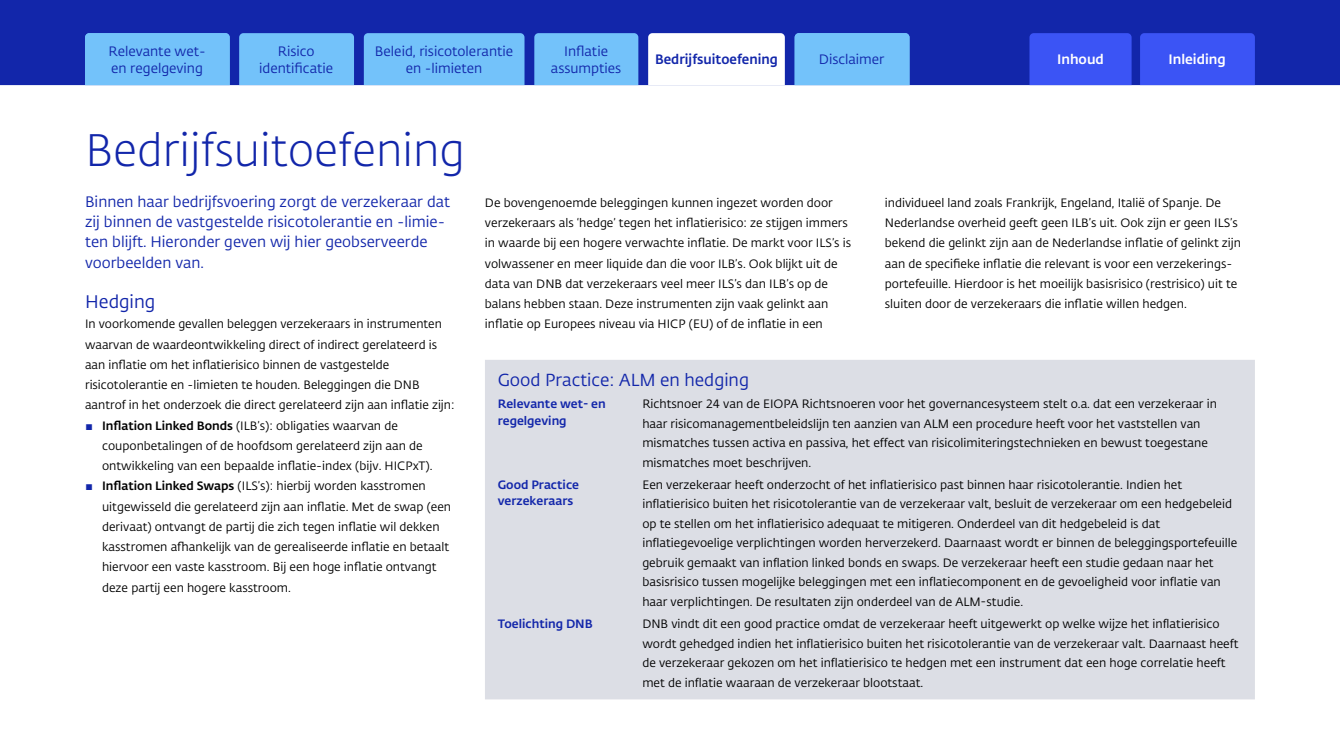
<style>
.page{position:relative;width:1340px;height:754px;background:#fff}
.page>*{position:absolute;margin:0;border:0;box-sizing:border-box;transform-origin:0 0}
.H2_Hoofdstuktitel{font:300 45px "DNB Fedra";color:#1226aa}
.H3_Paragraafkop{font:18px "DNB Fedra";color:#1226aa}
.Tabel_kop{font:17.25px "DNB Fedra";color:#1226aa}
.P_Intro{font:15px/20.2px "DNB Fedra";color:#1226aa}
.t1{font:13.5px/16.5px "DNB Fedra";color:#1226aa;text-align:center}
.t2{font:500 13.5px "DNB Fedra";color:#1226aa}
.t3{font:500 13.5px "DNB Fedra";color:#fff}
.Tabel_Brood_TEKST{font:12px/19.5px "DNB Fedra";color:#000}
.P_Broodtekst{font:12px/20.2px "DNB Fedra";color:#000}
.Tabel_Brood_TEKST_Bo{font:500 12px/16.5px "DNB Fedra";color:#1226aa}
.s1{font-size:10.5px;color:#1226aa}
.s2{font-weight:500}
</style>
<div class="page">
<div style="left:0;top:0;width:1339px;height:85px;background:#1226aa"></div>
<div style="left:1140px;top:33px;width:114px;height:52px;background:#3b54f5"></div>
<div style="left:1029px;top:33px;width:102px;height:52px;background:#3b54f5"></div>
<div style="left:239px;top:33px;width:115px;height:52px;background:#73c2fa"></div>
<div style="left:364px;top:33px;width:160px;height:52px;background:#73c2fa"></div>
<div style="left:534px;top:33px;width:104px;height:52px;background:#73c2fa"></div>
<svg style="left:648px;top:33px;width:136px;height:52px"></svg>
<div style="left:85px;top:33px;width:145px;height:52px;background:#73c2fa"></div>
<div style="left:794px;top:33px;width:115px;height:52px;background:#73c2fa"></div>
<div style="left:485px;top:360px;width:769px;height:339px;background:#dcdee5"></div>
<p class="t1" style="left:259px;top:43px;width:76px">Risico identificatie</p>
<p class="t1" style="left:375px;top:43px;width:140px">Beleid, risicotolerantie en -limieten</p>
<p class="t1" style="left:551px;top:43px;width:72px">Inflatie assumpties</p>
<p class="t2" style="left:655px;top:51px;width:124px">Bedrijfsuitoefening</p>
<p class="t1" style="left:108px;top:43px;width:99px;text-align:left">Relevante wet&shy;en -regelgeving</p>
<p class="t1" style="left:818px;top:52px;width:67px">Disclaimer</p>
<p class="t3" style="left:1057px;top:51px;width:48px">Inhoud</p>
<p class="t3" style="left:1168px;top:51px;width:59px">Inleiding</p>
<h2 class="H2_Hoofdstuktitel" style="left:85px;top:123px;width:381px">Bedrijfsuitoefening</h2>
<p class="P_Intro" style="left:85px;top:191px;width:366px">Binnen haar bedrijfsvoering zorgt de verzekeraar dat zij binnen de vastgestelde risicotolerantie en -limie&shy;ten blijft. Hieronder geven wij hier geobserveerde voorbeelden van.</p>
<h3 class="H3_Paragraafkop" style="left:85px;top:291px;width:72px">Hedging</h3>
<p class="P_Broodtekst" style="left:85px;top:314px;width:371px">In voorkomende gevallen beleggen verzekeraars in instrumenten waarvan de waardeontwikkeling direct of indirect gerelateerd is aan inflatie om het inflatierisico binnen de vastgestelde risicotolerantie en -limieten te houden. Beleggingen die DNB aantrof in het onderzoek die direct gerelateerd zijn aan inflatie zijn:</p>
<p class="Tabel_Brood_TEKST" style="left:102px;top:415px;width:332px;line-height:20.2px;text-indent:-17px"><span class="s1">▪</span> <span class="s2">Inflation Linked Bonds</span> (ILB’s): obligaties waarvan de couponbetalingen of de hoofdsom gerelateerd zijn aan de ontwikkeling van een bepaalde inflatie-index (bijv. HICPxT).</p>
<p class="Tabel_Brood_TEKST" style="left:102px;top:476px;width:350px;line-height:20.2px;text-indent:-17px"><span class="s1">▪</span> <span class="s2">Inflation Linked Swaps</span> (ILS’s): hierbij worden kasstromen uitgewisseld die gerelateerd zijn aan inflatie. Met de swap (een derivaat) ontvangt de partij die zich tegen inflatie wil dekken kasstromen afhankelijk van de gerealiseerde inflatie en betaalt hiervoor een vaste kasstroom. Bij een hoge inflatie ontvangt deze partij een hogere kasstroom.</p>
<p class="P_Broodtekst" style="left:485px;top:192px;width:368px">De bovengenoemde beleggingen kunnen ingezet worden door verzekeraars als ‘hedge’ tegen het inflatierisico: ze stijgen immers in waarde bij een hogere verwachte inflatie. De markt voor ILS’s is volwassener en meer liquide dan die voor ILB’s. Ook blijkt uit de data van DNB dat verzekeraars veel meer ILS’s dan ILB’s op de balans hebben staan. Deze instrumenten zijn vaak gelinkt aan inflatie op Europees niveau via HICP (EU) of de inflatie in een</p>
<p class="P_Broodtekst" style="left:884px;top:192px;width:358px">individueel land zoals Frankrijk, Engeland, Italië of Spanje. De Nederlandse overheid geeft geen ILB’s uit. Ook zijn er geen ILS’s bekend die gelinkt zijn aan de Nederlandse inflatie of gelinkt zijn aan de specifieke inflatie die relevant is voor een verzekerings&shy;portefeuille. Hierdoor is het moeilijk basisrisico (restrisico) uit te sluiten door de verzekeraars die inflatie willen hedgen.</p>
<p class="Tabel_kop" style="left:497px;top:369px;width:253px">Good Practice: ALM en hedging</p>
<p class="Tabel_Brood_TEKST_Bo" style="left:497px;top:396px;width:110px">Relevante wet- en regelgeving</p>
<p class="Tabel_Brood_TEKST" style="left:642px;top:394px;width:576px">Richtsnoer 24 van de EIOPA Richtsnoeren voor het governancesysteem stelt o.a. dat een verzekeraar in haar risicomanagementbeleidslijn ten aanzien van ALM een procedure heeft voor het vaststellen van mismatches tussen activa en passiva, het effect van risicolimiteringstechnieken en bewust toegestane mismatches moet beschrijven.</p>
<p class="Tabel_Brood_TEKST_Bo" style="left:497px;top:476px;width:83px">Good Practice verzekeraars</p>
<p class="Tabel_Brood_TEKST" style="left:642px;top:475px;width:596px">Een verzekeraar heeft onderzocht of het inflatierisico past binnen haar risicotolerantie. Indien het inflatierisico buiten het risicotolerantie van de verzekeraar valt, besluit de verzekeraar om een hedgebeleid op te stellen om het inflatierisico adequaat te mitigeren. Onderdeel van dit hedgebeleid is dat inflatiegevoelige verplichtingen worden herverzekerd. Daarnaast wordt er binnen de beleggingsportefeuille gebruik gemaakt van inflation linked bonds en swaps. De verzekeraar heeft een studie gedaan naar het basisrisico tussen mogelijke beleggingen met een inflatiecomponent en de gevoeligheid voor inflatie van haar verplichtingen. De resultaten zijn onderdeel van de ALM-studie.</p>
<p class="Tabel_Brood_TEKST_Bo" style="left:497px;top:615px;width:97px">Toelichting DNB</p>
<p class="Tabel_Brood_TEKST" style="left:642px;top:614px;width:597px">DNB vindt dit een good practice omdat de verzekeraar heeft uitgewerkt op welke wijze het inflatierisico wordt gehedged indien het inflatierisico buiten het risicotolerantie van de verzekeraar valt. Daarnaast heeft de verzekeraar gekozen om het inflatierisico te hedgen met een instrument dat een hoge correlatie heeft met de inflatie waaraan de verzekeraar blootstaat.</p>
</div>
